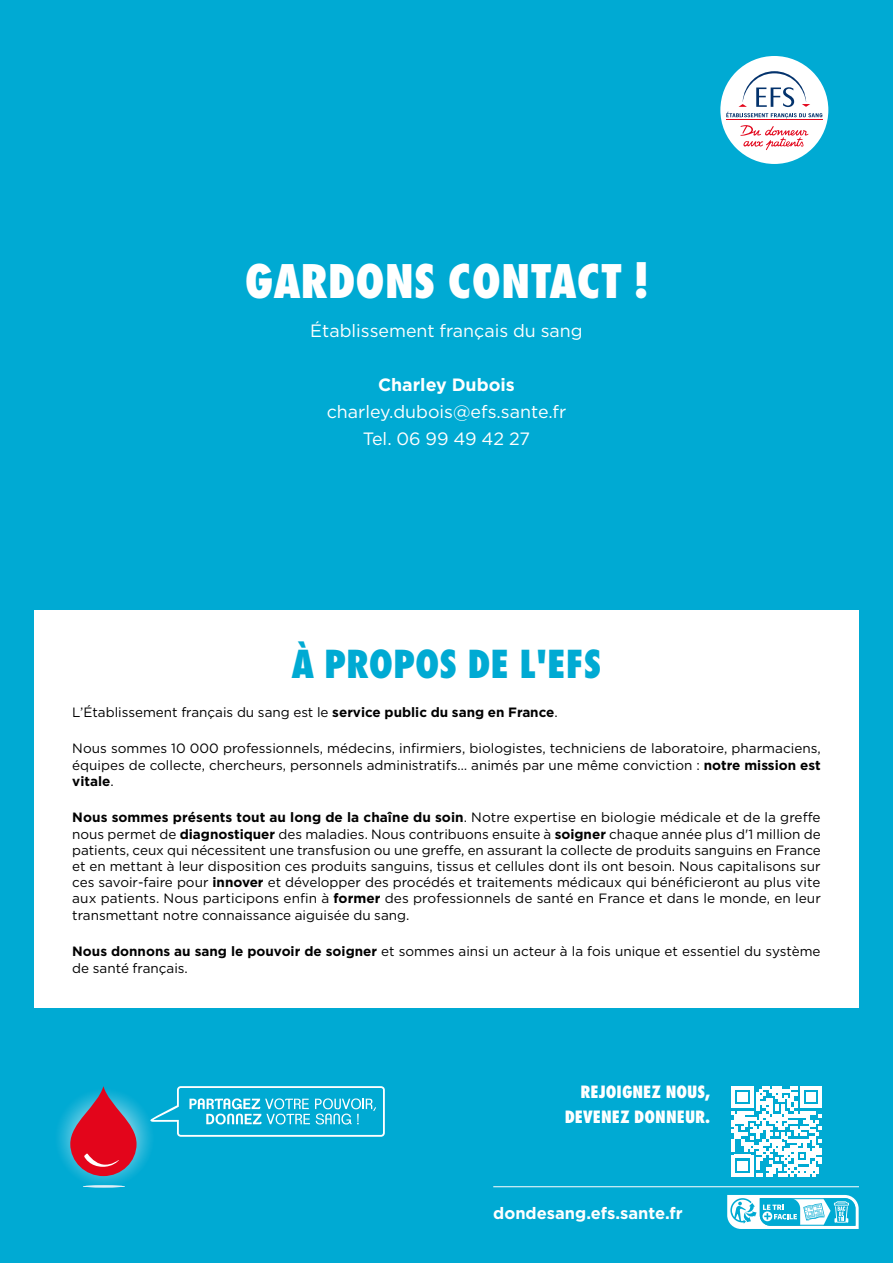
<style>
.page{position:relative;width:893px;height:1263px;background:#00aad3}
.page>*{position:absolute;margin:0;border:0;box-sizing:border-box;transform-origin:0 0}
.t1{font:800 condensed 45px "Futura Std";color:#fff}
.t2{font:800 condensed 37.5px "Futura Std";color:#00aad3}
.t3{font:17.85px/27px "Gotham";color:#fff;text-align:center}
.t4{font:700 17.85px "Gotham";color:#fff}
.t5{font:800 condensed 16.5px/25.5px "Futura Std";color:#fff;text-align:right}
.t6{font:700 16.5px "Gotham";color:#fff}
.t7{font:13.5px/16.2px "Gotham";color:#000;text-align:justify}
.s1{font-weight:700}
</style>
<div class="page">
<div style="left:34px;top:610px;width:825px;height:398px;background:#fff"></div>
<hr style="left:493px;top:1186px;width:366px;height:1px;background:#fff">
<svg style="left:54px;top:1087px;width:100px;height:101px"></svg>
<svg style="left:70px;top:1086px;width:67px;height:90px;background:#ac3851"></svg>
<svg style="left:84px;top:1153px;width:35px;height:14px"></svg>
<hr style="left:83px;top:1185px;width:42px;height:2px;background:#e1eef7;border-radius:50%">
<svg style="left:150px;top:1086px;width:235px;height:51px"></svg>
<svg style="left:732px;top:1086px;width:90px;height:90px"></svg>
<svg style="left:727px;top:1195px;width:132px;height:34px"></svg>
<svg style="left:720px;top:56px;width:108px;height:108px"></svg>
<h1 class="t1" style="left:245px;top:253px;width:405px">GARDONS CONTACT !</h1>
<h3 class="t3" style="left:310px;top:317px;width:274px">Établissement français du sang</h3>
<h3 class="t4" style="left:378px;top:373px;width:138px">Charley Dubois</h3>
<h3 class="t3" style="left:327px;top:398px;width:241px">charley.dubois@efs.sante.fr<br>Tel. 06 99 49 42 27</h3>
<h2 class="t2" style="left:291px;top:640px;width:312px">À PROPOS DE L'EFS</h2>
<p class="t7" style="left:72px;top:703px;width:487px">L’Établissement français du sang est le <span class="s1">service public du sang en France</span>.</p>
<p class="t7" style="left:72px;top:740px;width:750px">Nous sommes 10 000 professionnels, médecins, infirmiers, biologistes, techniciens de laboratoire, pharmaciens, équipes de collecte, chercheurs, personnels administratifs… animés par une même conviction : <span class="s1">notre mission est vitale</span>.</p>
<p class="t7" style="left:72px;top:809px;width:750px"><span class="s1">Nous sommes présents tout au long de la chaîne du soin</span>. Notre expertise en biologie médicale et de la greffe nous permet de <span class="s1">diagnostiquer</span> des maladies. Nous contribuons ensuite à <span class="s1">soigner</span> chaque année plus d'1 million de patients, ceux qui nécessitent une transfusion ou une greffe, en assurant la collecte de produits sanguins en France et en mettant à leur disposition ces produits sanguins, tissus et cellules dont ils ont besoin. Nous capitalisons sur ces savoir-faire pour <span class="s1">innover</span> et développer des procédés et traitements médicaux qui bénéficieront au plus vite aux patients. Nous participons enfin à <span class="s1">former</span> des professionnels de santé en France et dans le monde, en leur transmettant notre connaissance aiguisée du sang.</p>
<p class="t7" style="left:72px;top:943px;width:750px"><span class="s1">Nous donnons au sang le pouvoir de soigner</span> et sommes ainsi un acteur à la fois unique et essentiel du système de santé français.</p>
<p class="t5" style="left:565px;top:1079px;width:147px">REJOIGNEZ NOUS,<br>DEVENEZ DONNEUR.</p>
<p class="t6" style="left:493px;top:1202px;width:191px">dondesang.efs.sante.fr</p>
</div>
